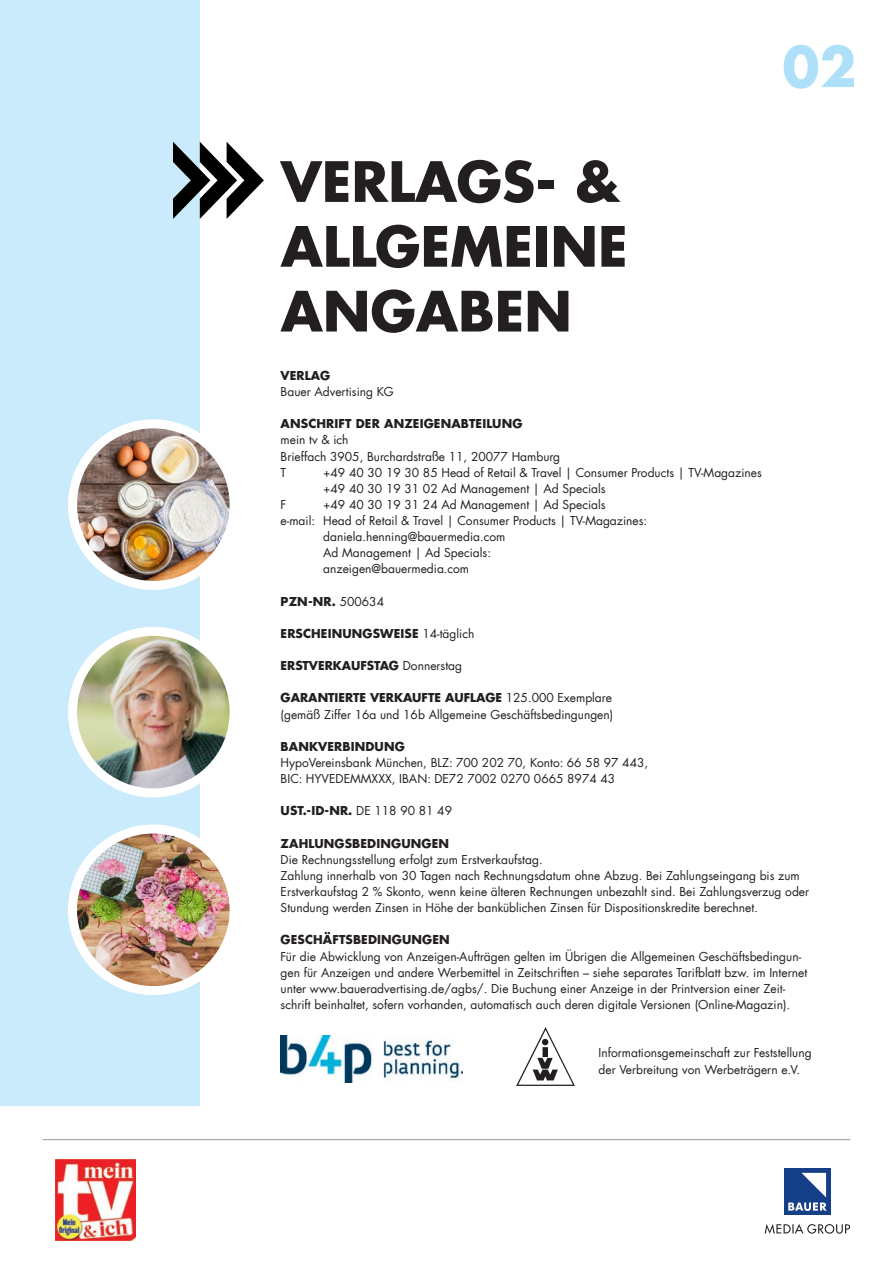
<style>
.page{position:relative;width:893px;height:1263px;background:#fff}
.page>*{position:absolute;margin:0;border:0;box-sizing:border-box;transform-origin:0 0}
.t1{font:700 54px/64.8px "Futura Com";color:#231f20}
.t2{font:700 54px "Futura Com";color:#aee1f9}
.t3{font:12px/16.2px "Futura Com";color:#231f20}
.t4{font:700 12px "Futura Com";letter-spacing:.01em;color:#231f20}
.s1{font-weight:400}
.s2{font-weight:700}
</style>
<div class="page">
<svg style="left:765px;top:1224px;width:85px;height:10px"></svg>
<div style="left:784px;top:1168px;width:46px;height:47px;background:#153f87"></div>
<svg style="left:788px;top:1173px;width:39px;height:38px"></svg>
<hr style="left:43px;top:1139px;width:807px;height:1px;background:#939598">
<img style="left:55px;top:1160px;width:80px;height:81px">
<div style="left:0;top:0;width:200px;height:1106px;background:#caebfb"></div>
<svg style="left:173px;top:142px;width:91px;height:77px"></svg>
<img style="left:281px;top:1036px;width:181px;height:47px">
<img style="left:516px;top:1027px;width:58px;height:58px">
<img style="left:74px;top:429px;width:155px;height:151px">
<div style="left:68px;top:419px;width:171px;height:171px;border:9px solid #fff;border-radius:50%"></div>
<img style="left:73px;top:631px;width:156px;height:159px">
<div style="left:68px;top:627px;width:171px;height:170px;border:9px solid #fff;border-radius:50%"></div>
<img style="left:73px;top:834px;width:156px;height:153px">
<div style="left:68px;top:824px;width:171px;height:171px;border:9px solid #fff;border-radius:50%"></div>
<h1 class="t2" style="left:782px;top:25px;width:76px">02</h1>
<h1 class="t1" style="left:281px;top:147px;width:349px">VERLAGS- &amp;<br>ALLGEMEINE<br>ANGABEN</h1>
<p class="t4" style="left:281px;top:366px;width:51px">VERLAG</p>
<p class="t3" style="left:281px;top:383px;width:115px">Bauer Advertising KG</p>
<p class="t4" style="left:281px;top:414px;width:243px">ANSCHRIFT DER ANZEIGENABTEILUNG</p>
<p class="t3" style="left:281px;top:432px;width:281px">mein tv &amp; ich<br>Brieffach 3905, Burchardstraße 11, 20077 Hamburg<br>T</p>
<p class="t3" style="left:323px;top:464px;width:440px">+49 40 30 19 30 85 Head of Retail &amp; Travel | Consumer Products | TV-Magazines +49 40 30 19 31 02 Ad Management | Ad Specials</p>
<p class="t3" style="left:281px;top:496px;width:7px">F</p>
<p class="t3" style="left:323px;top:496px;width:284px">+49 40 30 19 31 24 Ad Management | Ad Specials</p>
<p class="t3" style="left:281px;top:512px;width:368px">e-mail: Head of Retail &amp; Travel | Consumer Products | TV-Magazines:</p>
<p class="t3" style="left:323px;top:528px;width:184px">daniela.henning@bauermedia.com</p>
<p class="t3" style="left:323px;top:545px;width:169px">Ad Management | Ad Specials:</p>
<p class="t3" style="left:323px;top:561px;width:147px">anzeigen@bauermedia.com</p>
<p class="t4" style="left:281px;top:592px;width:105px">PZN-NR. <span class="s1">500634</span></p>
<p class="t4" style="left:281px;top:624px;width:195px">ERSCHEINUNGSWEISE <span class="s1">14-täglich</span></p>
<p class="t4" style="left:281px;top:656px;width:183px">ERSTVERKAUFSTAG <span class="s1">Donnerstag</span></p>
<p class="t3" style="left:281px;top:690px;width:334px"><span class="s2">GARANTIERTE VERKAUFTE AUFLAGE</span> 125.000 Exemplare (gemäß Ziffer 16a und 16b Allgemeine Geschäftsbedingungen)</p>
<p class="t4" style="left:281px;top:737px;width:126px">BANKVERBINDUNG</p>
<p class="t3" style="left:281px;top:754px;width:369px">HypoVereinsbank München, BLZ: 700 202 70, Konto: 66 58 97 443,<br>BIC: HYVEDEMMXXX, IBAN: DE72 7002 0270 0665 8974 43</p>
<p class="t4" style="left:281px;top:802px;width:173px">UST.-ID-NR. <span class="s1">DE 118 90 81 49</span></p>
<p class="t4" style="left:281px;top:834px;width:170px">ZAHLUNGSBEDINGUNGEN</p>
<p class="t3" style="left:281px;top:851px;width:530px">Die Rechnungsstellung erfolgt zum Erstverkaufstag.<br>Zahlung innerhalb von 30 Tagen nach Rechnungsdatum ohne Abzug. Bei Zahlungseingang bis zum Erstverkaufstag 2 % Skonto, wenn keine älteren Rechnungen unbezahlt sind. Bei Zahlungsverzug oder Stundung werden Zinsen in Höhe der banküblichen Zinsen für Dispositionskredite berechnet.</p>
<p class="t4" style="left:281px;top:931px;width:171px">GESCHÄFTSBEDINGUNGEN</p>
<p class="t3" style="left:281px;top:948px;width:528px">Für die Abwicklung von Anzeigen-Aufträgen gelten im Übrigen die Allgemeinen Geschäftsbedingun&shy;gen für Anzeigen und andere Werbemittel in Zeitschriften – siehe separates Tarifblatt bzw. im Internet unter www.baueradvertising.de/agbs/. Die Buchung einer Anzeige in der Printversion einer Zeit&shy;schrift beinhaltet, sofern vorhanden, automatisch auch deren digitale Versionen (Online-Magazin).</p>
<p class="t3" style="left:598px;top:1044px;width:215px">Informationsgemeinschaft zur Feststellung der Verbreitung von Werbeträgern e.V.</p>
</div>
